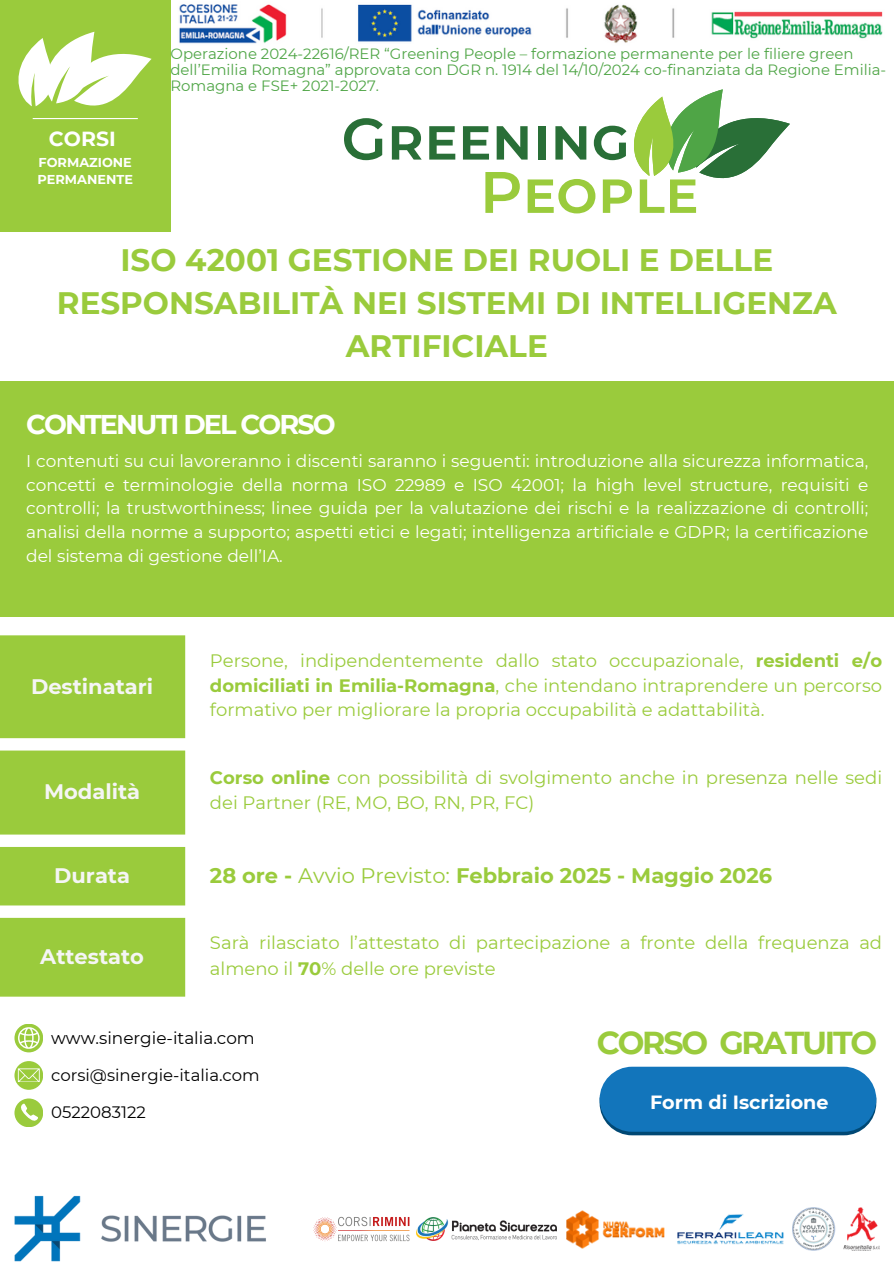
<style>
.page{position:relative;width:894px;height:1264px;background:#fff}
.page>*{position:absolute;margin:0;border:0;box-sizing:border-box;transform-origin:0 0}
.t1{font:700 31.65px "Montserrat";letter-spacing:-.07em;color:#9acb3c}
.t2{font:700 31.05px/42.8px "Montserrat";color:#9acb3c;text-align:center}
.t3{font:700 27.15px "Montserrat";letter-spacing:-.07em;color:#fff}
.t4{font:700 21px "Montserrat";color:#9acb3c}
.t5{font:700 21px "Montserrat";color:#f5f5f5}
.t6{font:700 20.4px "Montserrat";color:#fff}
.t7{font:700 19.05px "Montserrat";color:#fff}
.t8{font:18px/24.8px "Montserrat";color:#9acb3c}
.t9{font:16.95px/23.7px "Montserrat";color:#fff;text-align:justify}
.t10{font:16.8px "Montserrat";color:#000}
.t11{font:16.5px "Montserrat";color:#000}
.t12{font:14.85px/16.2px "Montserrat";color:#4fa546}
.t13{font:700 12.9px/17.1px "Montserrat";color:#fff}
.s1{font-weight:700}
.s2{font-weight:400}
</style>
<div class="page">
<div style="left:0;top:381px;width:893px;height:236px;background:#9acb3c"></div>
<img style="left:179px;top:4px;width:704px;height:40px">
<svg style="left:392px;top:126px;width:29px;height:34px"></svg>
<svg style="left:429px;top:126px;width:26px;height:34px"></svg>
<svg style="left:344px;top:118px;width:38px;height:42px"></svg>
<svg style="left:463px;top:89px;width:326px;height:124px"></svg>
<div style="left:0;top:0;width:170px;height:232px;background:#9acb3c"></div>
<hr style="left:33px;top:118px;width:105px;height:1px;background:#fff">
<svg style="left:18px;top:32px;width:133px;height:75px"></svg>
<div style="left:14px;top:1098px;width:29px;height:29px;background:#9acb3c;border-radius:50%"></div>
<svg style="left:21px;top:1103px;width:17px;height:18px"></svg>
<svg style="left:14px;top:1061px;width:29px;height:28px"></svg>
<svg style="left:18px;top:1068px;width:21px;height:13px"></svg>
<svg style="left:14px;top:1023px;width:29px;height:29px"></svg>
<svg style="left:18px;top:1027px;width:21px;height:21px"></svg>
<svg style="left:599px;top:1104px;width:277px;height:31px"></svg>
<div style="left:599px;top:1066px;width:277px;height:65px;background:#1275bb;border-radius:33px"></div>
<svg style="left:0;top:635px;width:185px;height:361px;background:#a4d050"></svg>
<img style="left:14px;top:1195px;width:252px;height:66px">
<img style="left:416px;top:1217px;width:140px;height:23px">
<img style="left:313px;top:1216px;width:97px;height:26px">
<img style="left:566px;top:1210px;width:99px;height:39px">
<img style="left:677px;top:1214px;width:107px;height:30px">
<img style="left:792px;top:1207px;width:87px;height:43px">
<h6 class="t6" style="left:49px;top:127px;width:68px">CORSI</h6>
<p class="t13" style="left:37px;top:154px;width:97px">FORMAZIONE<br>PERMANENTE</p>
<p class="t12" style="left:170px;top:46px;width:717px">Operazione 2024-22616/RER “Greening People – formazione permanente per le filiere green dell’Emilia Romagna” approvata con DGR n. 1914 del 14/10/2024 co-finanziata da Regione Emilia-<br>Romagna e FSE+ 2021-2027.</p>
<p class="t2" style="left:57px;top:238px;width:781px">ISO 42001 GESTIONE DEI RUOLI E DELLE<br>RESPONSABILITÀ NEI SISTEMI DI INTELLIGENZA<br>ARTIFICIALE</p>
<p class="t3" style="left:26px;top:408px;width:311px">CONTENUTI DEL CORSO</p>
<h3 class="t9" style="left:26px;top:449px;width:843px">I contenuti su cui lavoreranno i discenti saranno i seguenti: introduzione alla sicurezza informatica, concetti e terminologie della norma ISO 22989 e ISO 42001; la high level structure, requisiti e controlli; la trustworthiness; linee guida per la valutazione dei rischi e la realizzazione di controlli; analisi della norme a supporto; aspetti etici e legati; intelligenza artificiale e GDPR; la certificazione del sistema di gestione dell’IA.</h3>
<p class="t5" style="left:31px;top:673px;width:124px">Destinatari</p>
<p class="t5" style="left:44px;top:778px;width:97px">Modalità</p>
<p class="t8" style="left:210px;top:648px;width:673px;text-align:justify">Persone, indipendentemente dallo stato occupazionale, <span class="s1">residenti e/o domiciliati in Emilia-Romagna</span>, che intendano intraprendere un percorso formativo per migliorare la propria occupabilità e adattabilità.</p>
<p class="t8" style="left:210px;top:765px;width:673px"><span class="s1">Corso online</span> con possibilità di svolgimento anche in presenza nelle sedi dei Partner (RE, MO, BO, RN, PR, FC)</p>
<p class="t5" style="left:54px;top:862px;width:77px">Durata</p>
<p class="t4" style="left:210px;top:862px;width:563px">28 ore - <span class="s2">Avvio Previsto:</span> Febbraio 2025 - Maggio 2026</p>
<p class="t5" style="left:40px;top:943px;width:105px">Attestato</p>
<p class="t8" style="left:210px;top:930px;width:673px;line-height:25.8px">Sarà rilasciato l’attestato di partecipazione a fronte della frequenza ad almeno il <span class="s1">70</span>% delle ore previste</p>
<h2 class="t10" style="left:51px;top:1027px;width:205px">www.sinergie-italia.com</h2>
<h1 class="t11" style="left:51px;top:1064px;width:210px">corsi@sinergie-italia.com</h1>
<p class="t11" style="left:51px;top:1102px;width:96px">0522083122</p>
<p class="t1" style="left:596px;top:1022px;width:282px">CORSO GRATUITO</p>
<h5 class="t7" style="left:649px;top:1090px;width:180px">Form di Iscrizione</h5>
</div>
